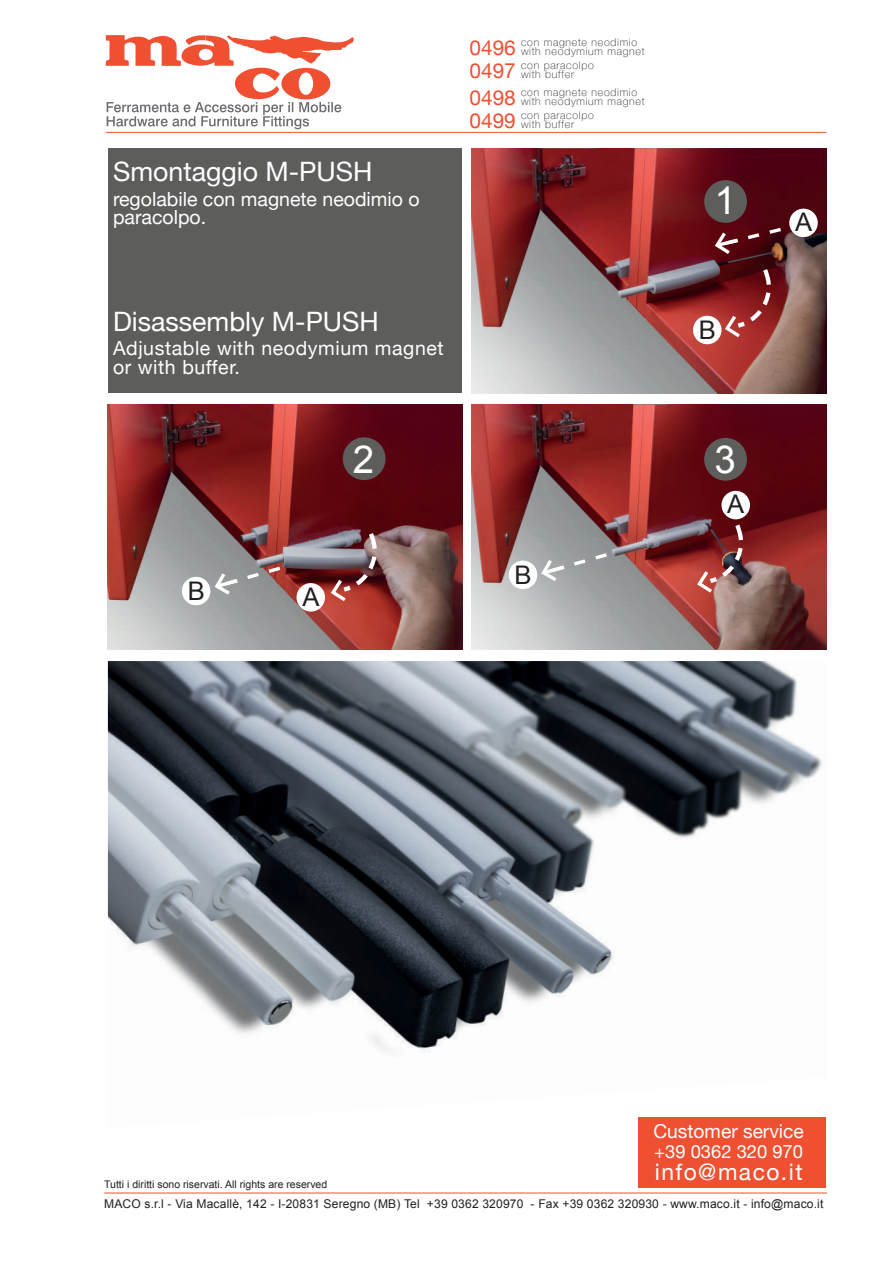
<style>
.page{position:relative;width:893px;height:1263px;background:#fff}
.page>*{position:absolute;margin:0;border:0;box-sizing:border-box;transform-origin:0 0}
.t1{font:38.4px "Arial";color:#fff}
.t2{font:26.7px "Helvetica Neue";color:#fff}
.t3{font:25.65px "Arial";color:#231f20}
.t4{font:22.8px "Helvetica Neue";letter-spacing:.065em;color:#fff}
.t5{font:20.85px/23px "Helvetica Neue";color:#ef5032}
.t6{font:19.5px/18.3px "Helvetica Neue";letter-spacing:.02em;color:#fff}
.t7{font:19.5px/18.3px "Helvetica Neue";color:#fff}
.t8{font:19.2px "Helvetica Neue";color:#fff}
.t9{font:18.3px "Helvetica Neue";color:#fff}
.t10{font:12.15px "Arial";letter-spacing:.015em;color:#231f20}
.t11{font:100 10.65px/8.9px "Helvetica Neue";letter-spacing:.07em;color:#231f20}
.t12{font:10.5px "Arial";color:#231f20}
</style>
<div class="page">
<hr style="left:104px;top:1193px;width:723px;height:1px;background:#ef5032">
<hr style="left:106px;top:132px;width:720px;height:1px;background:#ef5032">
<div style="left:108px;top:148px;width:354px;height:245px;background:#5d5e5c"></div>
<svg style="left:106px;top:35px;width:248px;height:94px"></svg>
<img style="left:472px;top:148px;width:354px;height:245px">
<div style="left:704px;top:180px;width:43px;height:43px;background:#5d5e5c;border-radius:50%"></div>
<svg style="left:715px;top:225px;width:70px;height:29px;background:#66252b"></svg>
<svg style="left:725px;top:264px;width:48px;height:73px;background:#892b2e"></svg>
<div style="left:789px;top:209px;width:29px;height:28px;background:#fff;border-radius:50%"></div>
<div style="left:693px;top:316px;width:28px;height:28px;background:#fff;border-radius:50%"></div>
<img style="left:108px;top:405px;width:354px;height:244px">
<div style="left:343px;top:437px;width:43px;height:43px;background:#5d5e5c;border-radius:50%"></div>
<svg style="left:215px;top:564px;width:69px;height:31px;background:#9f9493"></svg>
<svg style="left:331px;top:528px;width:48px;height:73px;background:#88595c"></svg>
<div style="left:297px;top:583px;width:28px;height:29px;background:#fff;border-radius:50%"></div>
<div style="left:182px;top:577px;width:28px;height:28px;background:#fff;border-radius:50%"></div>
<img style="left:472px;top:405px;width:354px;height:245px">
<div style="left:704px;top:438px;width:43px;height:43px;background:#5d5e5c;border-radius:50%"></div>
<svg style="left:541px;top:551px;width:70px;height:30px;background:#a6a9a9"></svg>
<img style="left:697px;top:520px;width:48px;height:73px">
<div style="left:721px;top:491px;width:29px;height:28px;background:#fff;border-radius:50%"></div>
<div style="left:509px;top:561px;width:28px;height:28px;background:#fff;border-radius:50%"></div>
<img style="left:108px;top:661px;width:714px;height:467px">
<div style="left:639px;top:1117px;width:187px;height:71px;background:#ef5032"></div>
<h3 class="t5" style="left:470px;top:37px;width:48px">0496<br>0497</h3>
<p class="t11" style="left:521px;top:38px;width:125px">con magnete neodimio with neodymium magnet</p>
<p class="t11" style="left:521px;top:61px;width:74px">con paracolpo with buffer</p>
<h2 class="t2" style="left:113px;top:152px;width:261px">Smontaggio M-PUSH</h2>
<h3 class="t7" style="left:113px;top:191px;width:308px">regolabile con magnete neodimio o paracolpo.</h3>
<h3 class="t5" style="left:470px;top:87px;width:48px">0498<br>0499</h3>
<p class="t11" style="left:521px;top:88px;width:125px">con magnete neodimio with neodymium magnet</p>
<p class="t11" style="left:521px;top:111px;width:74px">con paracolpo with buffer</p>
<h2 class="t2" style="left:113px;top:302px;width:267px">Disassembly M-PUSH</h2>
<h3 class="t6" style="left:113px;top:340px;width:332px">Adjustable with neodymium magnet or with buffer.</h3>
<h1 class="t1" style="left:353px;top:434px;width:23px">2</h1>
<h3 class="t3" style="left:188px;top:575px;width:19px">B</h3>
<h3 class="t3" style="left:302px;top:580px;width:19px">A</h3>
<h3 class="t3" style="left:515px;top:558px;width:19px">B</h3>
<h1 class="t1" style="left:714px;top:175px;width:23px">1</h1>
<h3 class="t3" style="left:699px;top:314px;width:19px">B</h3>
<h1 class="t1" style="left:714px;top:434px;width:23px">3</h1>
<h3 class="t3" style="left:727px;top:488px;width:19px">A</h3>
<h3 class="t3" style="left:795px;top:205px;width:19px">A</h3>
<h3 class="t8" style="left:653px;top:1117px;width:152px">Customer service</h3>
<h3 class="t9" style="left:654px;top:1139px;width:150px">+39 0362 320 970</h3>
<h3 class="t4" style="left:655px;top:1155px;width:149px">info@maco.it</h3>
<p class="t12" style="left:104px;top:1177px;width:225px">Tutti i diritti sono riservati. All rights are reserved</p>
<p class="t10" style="left:104px;top:1196px;width:721px">MACO s.r.l - Via Macallè, 142 - I-20831 Seregno (MB) Tel +39 0362 320970 - Fax +39 0362 320930 - www.maco.it - info@maco.it</p>
</div>
